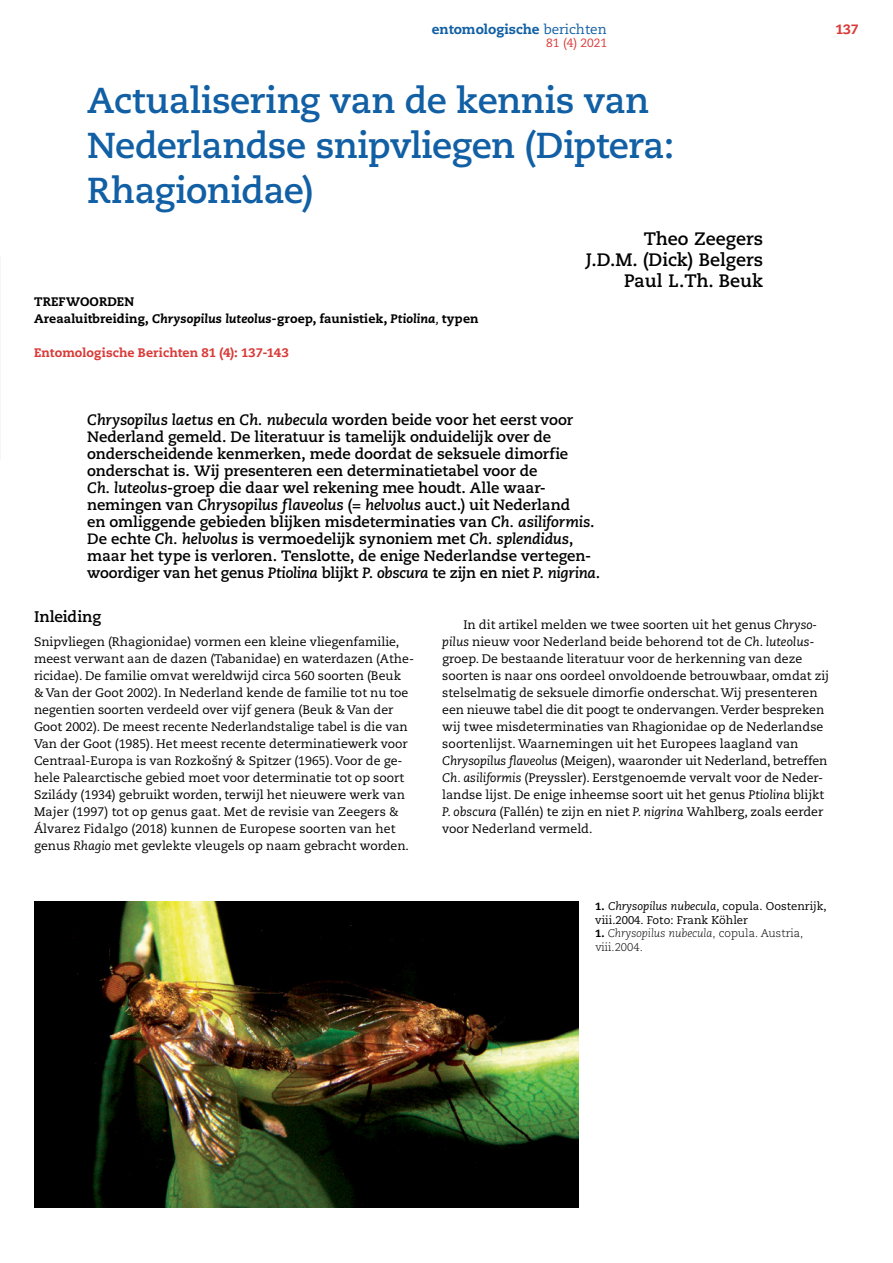
<style>
.page{position:relative;width:893px;height:1263px;background:#fff}
.page>*{position:absolute;margin:0;border:0;box-sizing:border-box;transform-origin:0 0}
.t1{font:700 36px/45px "Caecilia LT Std";letter-spacing:-.015em;color:#115fa4}
.t2{font:700 18px/21px "Caecilia LT Std";color:#000;text-align:right}
.t3{font:700 15.3px "Caecilia LT Std";letter-spacing:-.005em;color:#000}
.t4{font:700 15px/17px "Caecilia LT Std";letter-spacing:-.005em;color:#000}
.t5{font:800 13.5px "Caecilia LT Std";color:#115fa4}
.t6{font:800 13.5px "Caecilia LT Std";color:#d93a37}
.t7{font:12.3px/17px "Caecilia LT Std";color:#000}
.t8{font:800 12.3px/17px "Caecilia LT Std";letter-spacing:.01em;color:#000}
.t9{font:800 12.3px "Caecilia LT Std";letter-spacing:.01em;color:#d93a37}
.t10{font:12px "Caecilia LT Std";color:#d93a37}
.t11{font:11.25px/13.5px "Caecilia LT Std";color:#000}
.t12{font:300 11.25px/13.5px "Caecilia LT Std";color:#000}
.s1{font-weight:400}
.s2{font-style:italic}
.s3{font-weight:400;font-style:italic}
.s4{font-weight:800;font-size:10.5px}
</style>
<div class="page">
<img style="left:0;top:255px;width:1px;height:204px">
<img style="left:34px;top:901px;width:544px;height:307px">
<p class="t5" style="left:432px;top:21px;width:177px">entomologische <span class="s1">berichten</span></p>
<p class="t6" style="left:835px;top:21px;width:25px">137</p>
<p class="t10" style="left:546px;top:36px;width:62px">81 (4) 2021</p>
<h1 class="t1" style="left:87px;top:78px;width:589px">Actualisering van de kennis van<br>Nederlandse snipvliegen (Diptera:<br>Rhagionidae)</h1>
<h2 class="t2" style="left:586px;top:228px;width:179px">Theo Zeegers<br>J.D.M. (Dick) Belgers<br>Paul L.Th. Beuk</h2>
<p class="t8" style="left:34px;top:293px;width:446px">TREFWOORDEN<br>Areaaluitbreiding, <span class="s2">Chrysopilus luteolus</span>-groep, faunistiek, <span class="s2">Ptiolina</span><span class="s3">,</span> typen</p>
<p class="t9" style="left:34px;top:345px;width:256px">Entomologische Berichten 81 (4): 137-143</p>
<p class="t4" style="left:87px;top:412px;width:515px"><span class="s2">Chrysopilus laetus</span> en <span class="s2">Ch. nubecula</span> worden beide voor het eerst voor Nederland gemeld. De literatuur is tamelijk onduidelijk over de onderscheidende kenmerken, mede doordat de seksuele dimorfie onderschat is. Wij presenteren een determinatietabel voor de<br><span class="s2">Ch. luteolus</span>-groep die daar wel rekening mee houdt. Alle waar&shy;nemingen van <span class="s2">Chrysopilus flaveolus</span> (= <span class="s2">helvolus</span> auct.) uit Nederland<br>en omliggende gebieden blijken misdeterminaties van <span class="s2">Ch. asiliformis</span>.<br>De echte <span class="s2">Ch. helvolus</span> is vermoedelijk synoniem met <span class="s2">Ch. splendidus</span>, maar het type is verloren. Tenslotte, de enige Nederlandse vertegen&shy;woordiger van het genus <span class="s2">Ptiolina</span> blijkt <span class="s2">P. obscura</span> te zijn en niet <span class="s2">P. nigrina</span>.</p>
<p class="t3" style="left:34px;top:607px;width:69px">Inleiding</p>
<p class="t7" style="left:34px;top:634px;width:382px">Snipvliegen (Rhagionidae) vormen een kleine vliegenfamilie, meest verwant aan de dazen (Tabanidae) en waterdazen (Athe&shy;ricidae). De familie omvat wereldwijd circa 560 soorten (Beuk<br>&amp; Van der Goot 2002). In Nederland kende de familie tot nu toe negentien soorten verdeeld over vijf genera (Beuk &amp; Van der Goot 2002). De meest recente Nederlandstalige tabel is die van Van der Goot (1985). Het meest recente determinatiewerk voor Centraal-Europa is van Rozko ˇsný &amp; Spitzer (1965). Voor de ge&shy;hele Palearctische gebied moet voor determinatie tot op soort Szilády (1934) gebruikt worden, terwijl het nieuwere werk van Majer (1997) tot op genus gaat. Met de revisie van Zeegers &amp; Álvarez Fidalgo (2018) kunnen de Europese soorten van het genus <span class="s2">Rhagio</span> met gevlekte vleugels op naam gebracht worden.</p>
<p class="t7" style="left:442px;top:617px;width:388px;text-indent:21px">In dit artikel melden we twee soorten uit het genus <span class="s2">Chryso&shy;pilus</span> nieuw voor Nederland beide behorend tot de <span class="s2">Ch</span>. <span class="s2">luteolus&shy;</span>groep. De bestaande literatuur voor de herkenning van deze soorten is naar ons oordeel onvoldoende betrouwbaar, omdat zij stelselmatig de seksuele dimorfie onderschat. Wij presenteren een nieuwe tabel die dit poogt te ondervangen. Verder bespreken wij twee misdeterminaties van Rhagionidae op de Nederlandse soortenlijst. Waarnemingen uit het Europees laagland van <span class="s2">Chrysopilus flaveolus</span> (Meigen), waaronder uit Nederland, betreffen <span class="s2">Ch. asiliformis</span> (Preyssler). Eerstgenoemde vervalt voor de Neder&shy;landse lijst<span class="s2">.</span> De enige inheemse soort uit het genus <span class="s2">Ptiolina</span> blijkt <span class="s2">P. obscura</span> (Fallén) te zijn en niet <span class="s2">P. nigrina</span> Wahlberg, zoals eerder voor Nederland vermeld.</p>
<p class="t11" style="left:595px;top:900px;width:233px"><span class="s4">1.</span> <span class="s2">Chrysopilus nubecula,</span> copula. Oostenrijk, viii.2004. Foto: Frank Köhler</p>
<p class="t12" style="left:595px;top:927px;width:210px"><span class="s4">1.</span> <span class="s2">Chrysopilus nubecula</span>, copula. Austria, viii.2004.</p>
</div>
